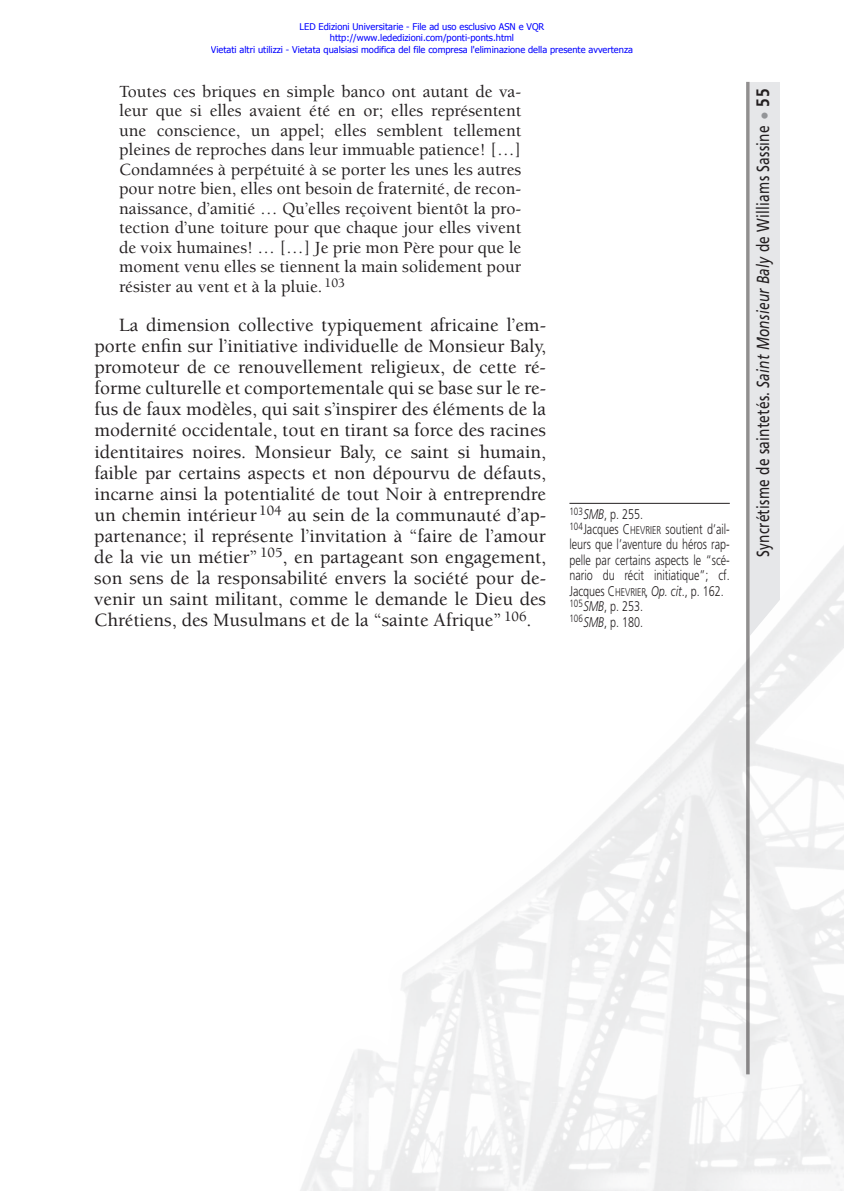
<style>
.page{position:relative;width:844px;height:1191px;background:#fff}
.page>*{position:absolute;margin:0;border:0;box-sizing:border-box;transform-origin:0 0}
.t1{font:500 19.25px/21.2px "Berkeley Std";color:#231f20;text-align:justify}
.t2{font:500 17.5px/19.6px "Berkeley Std";color:#231f20;text-align:justify}
.t3{font:17.5px "Frutiger LT Std";letter-spacing:.02em;color:#231f20;scale:.78 1}
.t4{font:300 14px/15.4px "Frutiger LT Std";color:#231f20;scale:.77 1}
.t5{font:9.28px/11.2px "Tahoma";color:#00f;text-align:center}
.s1{font-style:italic}
.s2{font-family:"Frutiger LT Std Light SC800";font-weight:400}
.s3{font-family:"Frutiger LT Std Light SC800";font-weight:400;font-size:11.2px}
.s4{color:#939598}
.s5{font-weight:700;font-size:18.03px}
</style>
<div class="page">
<div style="left:749px;top:82px;width:30px;height:992px;background:#e6e7e9"></div>
<img style="left:300px;top:522px;width:543px;height:669px">
<hr style="left:569px;top:503px;width:160px;height:1px;background:#231f20">
<hr style="left:746px;top:82px;width:3px;height:992px;background:#231f20">
<p class="t5" style="left:211px;top:21px;width:423px">LED Edizioni Universitarie - File ad uso esclusivo ASN e VQR http://www.lededizioni.com/ponti-ponts.html<br>Vietati altri utilizzi - Vietata qualsiasi modifica del file compresa l'eliminazione della presente avvertenza</p>
<p class="t2" style="left:119px;top:82px;width:403px">Toutes ces briques en simple banco ont autant de va&shy;leur que si elles avaient été en or; elles représentent une conscience, un appel; elles semblent tellement pleines de reproches dans leur immuable patience! […] Condamnées à perpétuité à se porter les unes les autres pour notre bien, elles ont besoin de fraternité, de recon&shy;naissance, d’amitié … Qu’elles reçoivent bientôt la pro&shy;tection d’une toiture pour que chaque jour elles vivent de voix humaines! … […] Je prie mon Père pour que le moment venu elles se tiennent la main solidement pour résister au vent et à la pluie. <sup>103</sup></p>
<p class="t1" style="left:94px;top:314px;width:453px;text-indent:25px">La dimension collective typiquement africaine l’em&shy;porte enfin sur l’initiative individuelle de Monsieur Baly, promoteur de ce renouvellement religieux, de cette ré&shy;forme culturelle et comportementale qui se base sur le re&shy;fus de faux modèles, qui sait s’inspirer des éléments de la modernité occidentale, tout en tirant sa force des racines identitaires noires. Monsieur Baly, ce saint si humain, faible par certains aspects et non dépourvu de défauts, incarne ainsi la potentialité de tout Noir à entreprendre un chemin intérieur <sup>104</sup> au sein de la communauté d’ap&shy;partenance; il représente l’invitation à “faire de l’amour de la vie un métier” <sup>105</sup>, en partageant son engagement, son sens de la responsabilité envers la société pour de&shy;venir un saint militant, comme le demande le Dieu des Chrétiens, des Musulmans et de la “sainte Afrique” <sup>106</sup>.</p>
<p class="t4" style="left:569px;top:506px;width:210px"><sup>103</sup><span class="s1">SMB</span>, p. 255.<br><sup>104</sup> Jacques <span class="s2">C</span> <span class="s3">HEVRIER</span> soutient d’ail&shy;leurs que l’aventure du héros rap&shy;pelle par certains aspects le “scé&shy;nario du récit initiatique”; cf.<br>Jacques <span class="s2">C</span> <span class="s3">HEVRIER</span>, <span class="s1">Op. cit</span>., p. 162.<br><sup>105</sup><span class="s1">SMB</span>, p. 253.<br><sup>106</sup><span class="s1">SMB</span>, p. 180.</p>
<p class="t3" style="left:752px;top:557px;width:602px;rotate:-90deg">Syncrétisme de saintetés. <span class="s1">Saint Monsieur Baly</span> de Williams Sassine <span class="s4">•</span> <span class="s5">55</span></p>
</div>
